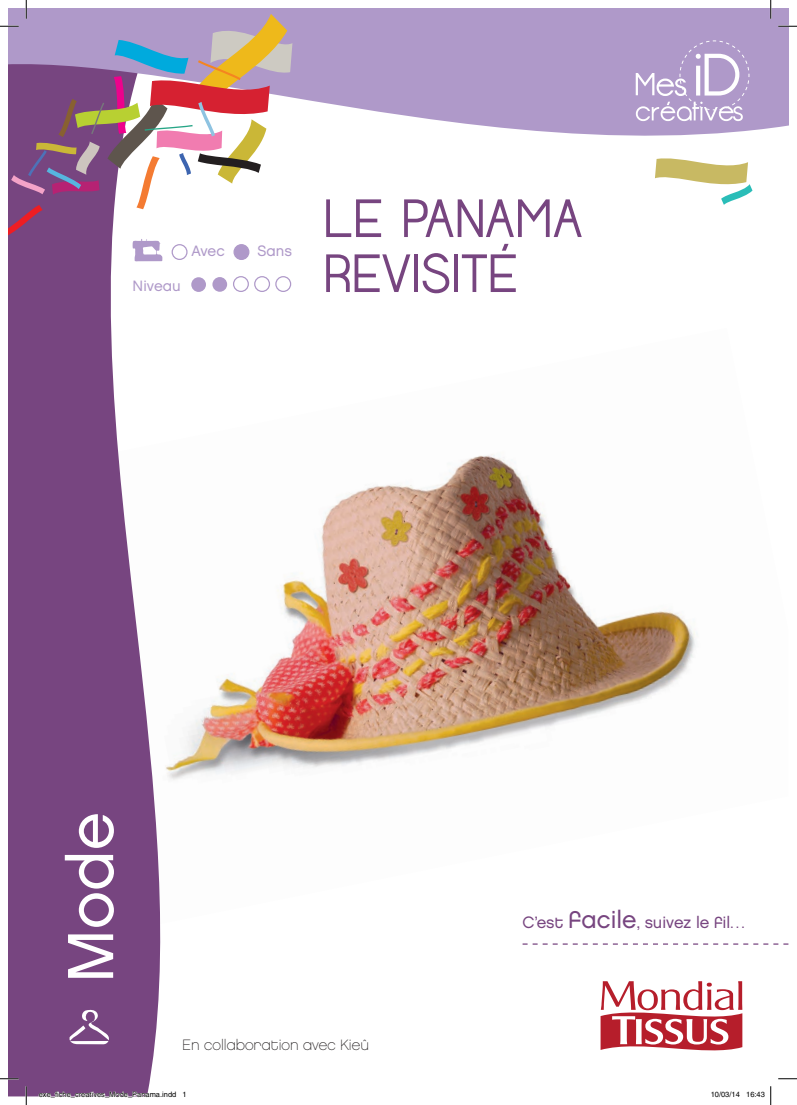
<style>
.page{position:relative;width:797px;height:1105px;background:#fff}
.page>*{position:absolute;margin:0;border:0;box-sizing:border-box;transform-origin:0 0}
.t1{font:65px "Chalet London Nineteen Eighty";color:#fff}
.t2{font:53.75px/55px "Opificio";letter-spacing:.02em;color:#774580}
.t3{font:16.38px "Chalet London Nineteen Eighty";color:#774580}
.t4{font:15px "Chalet Paris Nineteen Eighty";color:#231f20}
.t5{font:15px "Chalet London Nineteen Eighty";color:#af99c9}
.t6{font:7.5px "Helvetica";color:#000}
.s1{font-size:24.62px}
</style>
<div class="page">
<img style="left:174px;top:454px;width:522px;height:326px">
<svg style="left:9px;top:261px;width:165px;height:835px;background:#865a8e"></svg>
<svg style="left:292px;top:9px;width:496px;height:127px;background:#b7a3ce"></svg>
<svg style="left:655px;top:158px;width:97px;height:47px"></svg>
<div style="left:191px;top:277px;width:15px;height:15px;background:#af99c9;border-radius:50%"></div>
<div style="left:212px;top:277px;width:15px;height:15px;background:#af99c9;border-radius:50%"></div>
<div style="left:233px;top:276px;width:16px;height:16px;border:1px solid #af99c9;border-radius:50%"></div>
<div style="left:254px;top:276px;width:16px;height:16px;border:1px solid #af99c9;border-radius:50%"></div>
<div style="left:275px;top:276px;width:16px;height:16px;border:1px solid #af99c9;border-radius:50%"></div>
<svg style="left:600px;top:981px;width:142px;height:69px"></svg>
<svg style="left:522px;top:943px;width:266px;height:2px"></svg>
<svg style="left:635px;top:40px;width:114px;height:81px;background:#bdaad2"></svg>
<svg style="left:65px;top:1004px;width:48px;height:46px;background:#8b6093"></svg>
<svg style="left:778px;top:25px;width:19px;height:2px"></svg>
<svg style="left:0;top:1078px;width:19px;height:1px"></svg>
<svg style="left:778px;top:1078px;width:19px;height:1px"></svg>
<svg style="left:0;top:0;width:292px;height:261px"></svg>
<svg style="left:25px;top:1086px;width:2px;height:19px"></svg>
<svg style="left:770px;top:0;width:1px;height:19px"></svg>
<svg style="left:39px;top:1090px;width:135px;height:7px"></svg>
<svg style="left:770px;top:1086px;width:1px;height:19px"></svg>
<h3 class="t5" style="left:133px;top:276px;width:50px">Niveau</h3>
<h3 class="t5" style="left:192px;top:242px;width:35px">Avec</h3>
<h3 class="t5" style="left:257px;top:242px;width:36px">Sans</h3>
<h2 class="t2" style="left:324px;top:192px;width:260px">LE PANAMA<br>REVISITÉ</h2>
<h1 class="t1" style="left:51px;top:983px;width:172px;rotate:-90deg">Mode</h1>
<h3 class="t4" style="left:182px;top:1036px;width:188px">En collaboration avec Kieû</h3>
<h3 class="t3" style="left:522px;top:912px;width:223px">C’est <span class="s1">facile</span>, suivez le fil…</h3>
<p class="t6" style="left:39px;top:1090px;width:149px">exe_fiche_creatives_Mode_Panama.indd 1</p>
<p class="t6" style="left:710px;top:1090px;width:56px">10/03/14 16:43</p>
</div>
